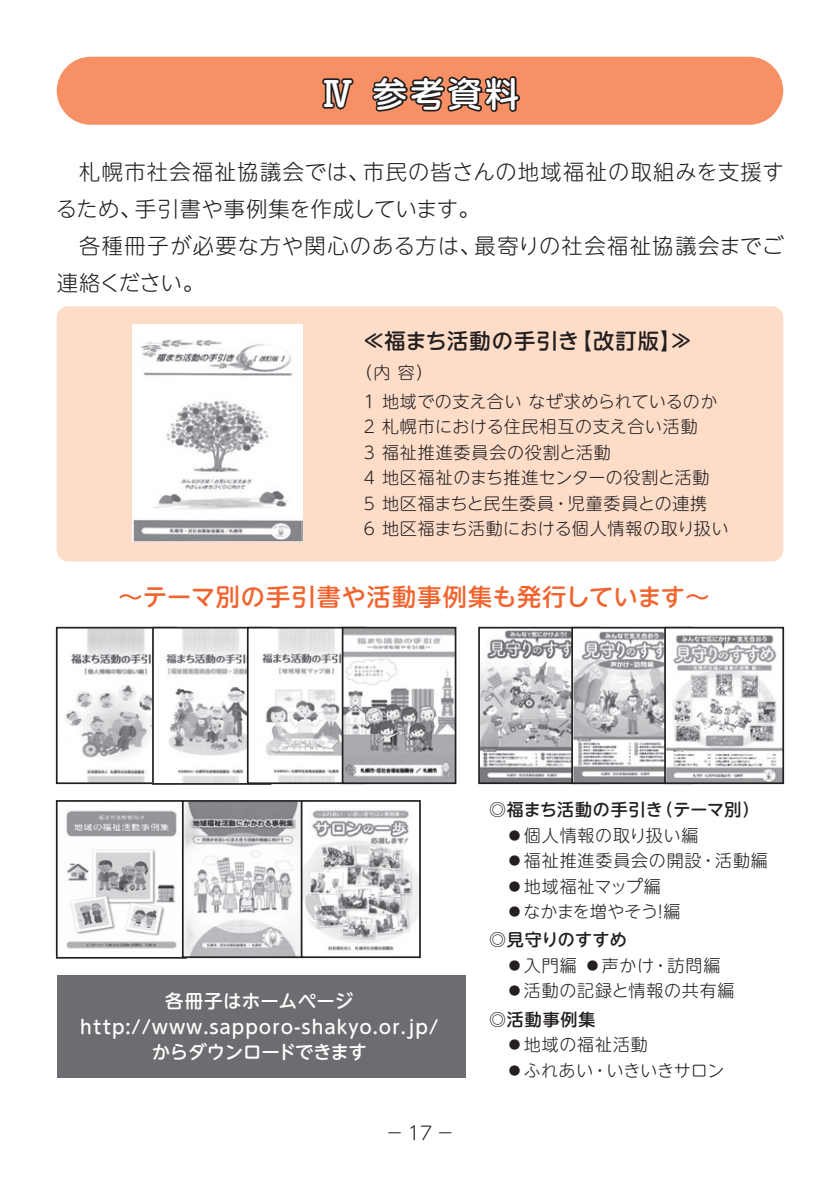
<style>
.page{position:relative;width:840px;height:1191px;background:#fff}
.page>*{position:absolute;margin:0;border:0;box-sizing:border-box;transform-origin:0 0}
.t1{font:500 34px "UD Shin M Go Pro";color:#fff}
.t2{font:500 24px "UD Shin M Go Pro";letter-spacing:.035em;color:#f2642f}
.t3{font:300 21.2px/36.8px "UD Shin M Go Pro";letter-spacing:.05em;color:#231f20}
.t4{font:500 21.2px "UD Shin M Go Pro";letter-spacing:.045em;color:#231f20}
.t5{font:500 18.4px/25.6px "UD Shin M Go Pro";letter-spacing:.05em;color:#fff;text-align:center}
.t6{font:300 18.4px "UD Shin M Go Pro";color:#231f20}
.t7{font:300 17px/25.6px "UD Shin M Go Pro";letter-spacing:.04em;color:#231f20}
.t8{font:500 17px "UD Shin M Go Pro";letter-spacing:.02em;color:#231f20}
.t9{font:300 17px/28.4px "UD Shin M Go Pro";letter-spacing:.02em;color:#231f20}
.t10{font:300 17px "UD Shin M Go Pro";color:#231f20}
.t11{font:300 17px "UD Shin M Go Pro";letter-spacing:-.005em;color:#231f20}
</style>
<div class="page">
<div style="left:57px;top:975px;width:408px;height:102px;background:#6c6d70"></div>
<img style="left:65px;top:630px;width:87px;height:151px">
<div style="left:56px;top:627px;width:120px;height:157px;border:2px solid #231f20"></div>
<img style="left:165px;top:630px;width:82px;height:151px">
<div style="left:152px;top:627px;width:119px;height:157px;border:2px solid #231f20"></div>
<div style="left:57px;top:57px;width:725px;height:68px;background:#f79165;border-radius:34px"></div>
<svg style="left:322px;top:78px;width:32px;height:33px"></svg>
<svg style="left:372px;top:76px;width:148px;height:36px"></svg>
<div style="left:57px;top:306px;width:725px;height:255px;background:#fddcc8;border-radius:11px"></div>
<img style="left:132px;top:324px;width:170px;height:217px">
<img style="left:481px;top:630px;width:90px;height:151px">
<div style="left:478px;top:627px;width:121px;height:157px;border:2px solid #231f20"></div>
<img style="left:574px;top:630px;width:89px;height:151px">
<div style="left:571px;top:627px;width:121px;height:157px;border:2px solid #231f20"></div>
<img style="left:666px;top:630px;width:114px;height:151px">
<div style="left:663px;top:627px;width:120px;height:157px;border:2px solid #231f20"></div>
<img style="left:262px;top:630px;width:79px;height:151px">
<div style="left:247px;top:627px;width:119px;height:157px;border:2px solid #231f20"></div>
<img style="left:344px;top:630px;width:109px;height:151px">
<div style="left:341px;top:627px;width:115px;height:157px;border:2px solid #231f20"></div>
<img style="left:66px;top:803px;width:116px;height:152px">
<div style="left:56px;top:800px;width:131px;height:158px;border:2px solid #231f20"></div>
<img style="left:185px;top:803px;width:115px;height:152px">
<div style="left:182px;top:800px;width:123px;height:158px;border:2px solid #231f20"></div>
<img style="left:303px;top:803px;width:114px;height:152px">
<div style="left:300px;top:800px;width:120px;height:158px;border:2px solid #231f20"></div>
<h1 class="t1" style="left:320px;top:66px;width:200px">Ⅳ 参考資料</h1>
<p class="t3" style="left:56px;top:153px;width:729px">　札幌市社会福祉協議会では、市民の皆さんの地域福祉の取組みを支援するため、手引書や事例集を作成しています。<br>　各種冊子が必要な方や関心のある方は、最寄りの社会福祉協議会までご連絡ください。</p>
<p class="t4" style="left:363px;top:324px;width:330px">≪福まち活動の手引き【改訂版】≫</p>
<p class="t9" style="left:361px;top:358px;width:358px;text-indent:-5px">（内容）<br>１地域での支え合いなぜ求められているのか</p>
<p class="t7" style="left:361px;top:413px;width:369px">２札幌市における住民相互の支え合い活動<br>３福祉推進委員会の役割と活動<br>４地区福祉のまち推進センターの役割と活動<br>５地区福まちと民生委員・児童委員との連携<br>６地区福まち活動における個人情報の取り扱い</p>
<h2 class="t2" style="left:119px;top:577px;width:592px">～テーマ別の手引書や活動事例集も発行しています～</h2>
<p class="t5" style="left:80px;top:987px;width:359px">各冊子はホームページhttp://www.sapporo-shakyo.or.jp/からダウンロードできます</p>
<p class="t6" style="left:385px;top:1118px;width:71px">－ 17 －</p>
<p class="t8" style="left:489px;top:795px;width:272px">◎福まち活動の手引き（テーマ別）</p>
<p class="t7" style="left:506px;top:821px;width:194px">●個人情報の取り扱い編</p>
<p class="t7" style="left:506px;top:847px;width:263px">●福祉推進委員会の開設・活動編</p>
<p class="t7" style="left:506px;top:872px;width:156px">●地域福祉マップ編</p>
<p class="t11" style="left:506px;top:898px;width:176px">●なかまを増やそう！編</p>
<p class="t8" style="left:489px;top:926px;width:139px">◎見守りのすすめ</p>
<p class="t7" style="left:506px;top:951px;width:216px">●入門編 ●声かけ・訪問編</p>
<p class="t7" style="left:506px;top:977px;width:230px">●活動の記録と情報の共有編</p>
<p class="t8" style="left:489px;top:1005px;width:108px">◎活動事例集</p>
<p class="t7" style="left:506px;top:1031px;width:143px">●地域の福祉活動</p>
<p class="t10" style="left:506px;top:1056px;width:220px">●ふれあい・いきいきサロン</p>
</div>
